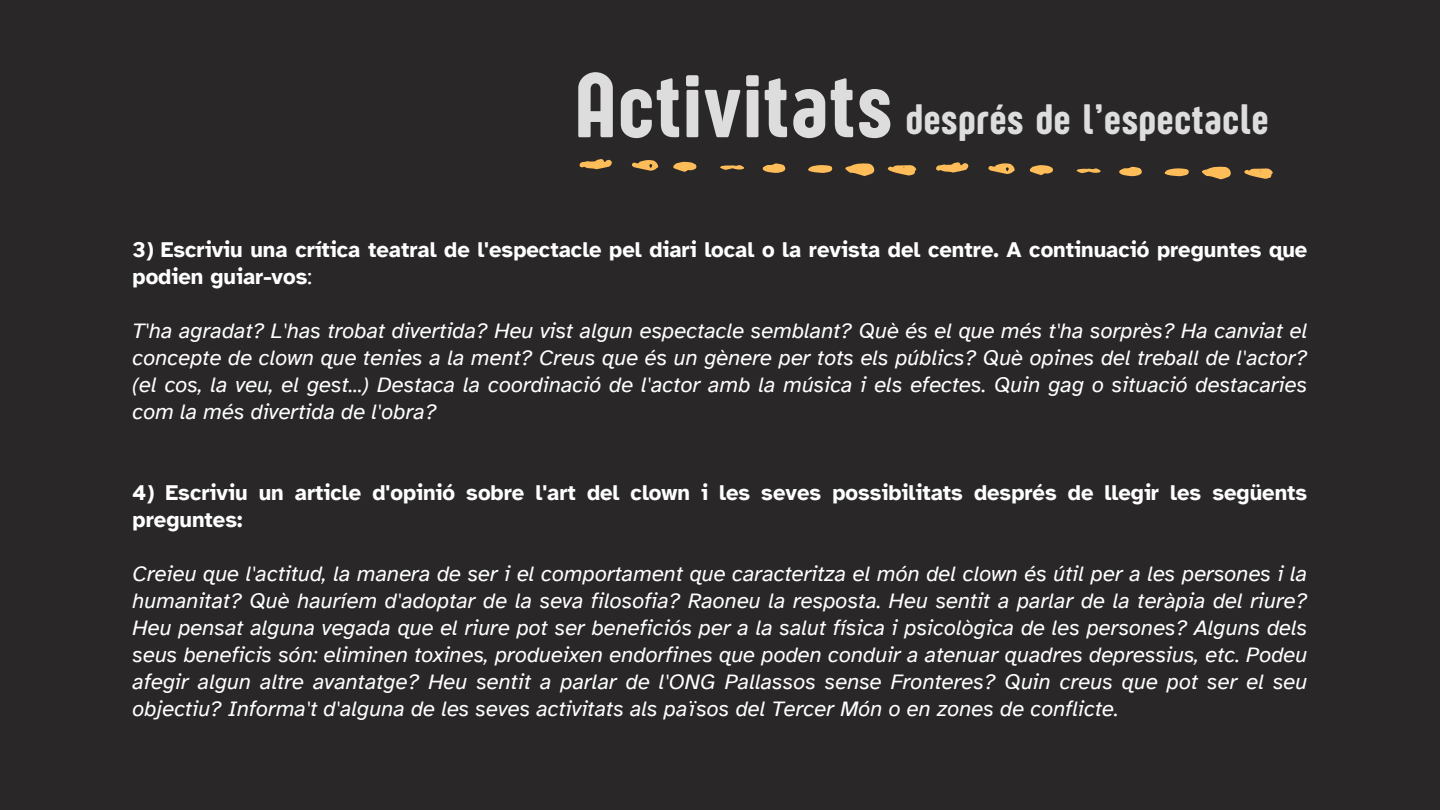
<style>
.page{position:relative;width:1440px;height:810px;background:#292727}
.page>*{position:absolute;margin:0;border:0;box-sizing:border-box;transform-origin:0 0}
.t1{font:44px "Sugo Pro Display";letter-spacing:.035em;color:#ddd}
.t2{font:italic 22px/27px "Atkinson Hyperlegible";color:#fff;text-align:justify}
.t3{font:700 22px/27px "Atkinson Hyperlegible";color:#fff}
.s1{font-size:94.7px}
.s2{font-weight:400}
</style>
<div class="page">
<svg style="left:845px;top:163px;width:30px;height:13px"></svg>
<svg style="left:579px;top:159px;width:33px;height:10px"></svg>
<svg style="left:888px;top:165px;width:29px;height:11px"></svg>
<svg style="left:632px;top:160px;width:26px;height:11px"></svg>
<svg style="left:673px;top:162px;width:24px;height:10px"></svg>
<svg style="left:762px;top:163px;width:24px;height:10px"></svg>
<svg style="left:808px;top:165px;width:24px;height:8px"></svg>
<svg style="left:720px;top:165px;width:24px;height:5px"></svg>
<svg style="left:1202px;top:166px;width:29px;height:13px"></svg>
<svg style="left:936px;top:162px;width:32px;height:11px"></svg>
<svg style="left:1244px;top:168px;width:29px;height:11px"></svg>
<svg style="left:988px;top:163px;width:27px;height:11px"></svg>
<svg style="left:1030px;top:165px;width:23px;height:10px"></svg>
<svg style="left:1119px;top:167px;width:23px;height:9px"></svg>
<svg style="left:1164px;top:168px;width:25px;height:8px"></svg>
<svg style="left:1077px;top:168px;width:24px;height:5px"></svg>
<h1 class="t1" style="left:575px;top:94px;width:694px"><span class="s1">Activitats</span> després de l’espectacle</h1>
<p class="t3" style="left:133px;top:236px;width:1176px">3) Escriviu una crítica teatral de l'espectacle pel diari local o la revista del centre. A continuació preguntes que podien guiar-vos<span class="s2">:</span></p>
<p class="t2" style="left:133px;top:317px;width:1176px">T'ha agradat? L'has trobat divertida? Heu vist algun espectacle semblant? Què és el que més t'ha sorprès? Ha canviat el concepte de clown que tenies a la ment? Creus que és un gènere per tots els públics? Què opines del treball de l'actor? (el cos, la veu, el gest...) Destaca la coordinació de l'actor amb la música i els efectes. Quin gag o situació destacaries com la més divertida de l'obra?</p>
<p class="t3" style="left:133px;top:479px;width:1176px">4) Escriviu un article d'opinió sobre l'art del clown i les seves possibilitats després de llegir les següents preguntes:</p>
<p class="t2" style="left:133px;top:560px;width:1176px">Creieu que l'actitud, la manera de ser i el comportament que caracteritza el món del clown és útil per a les persones i la humanitat? Què hauríem d'adoptar de la seva filosofia? Raoneu la resposta. Heu sentit a parlar de la teràpia del riure?<br>Heu pensat alguna vegada que el riure pot ser beneficiós per a la salut física i psicològica de les persones? Alguns dels seus beneficis són: eliminen toxines, produeixen endorfines que poden conduir a atenuar quadres depressius, etc. Podeu afegir algun altre avantatge? Heu sentit a parlar de l'ONG Pallassos sense Fronteres? Quin creus que pot ser el seu objectiu? Informa't d'alguna de les seves activitats als països del Tercer Món o en zones de conflicte.</p>
</div>
